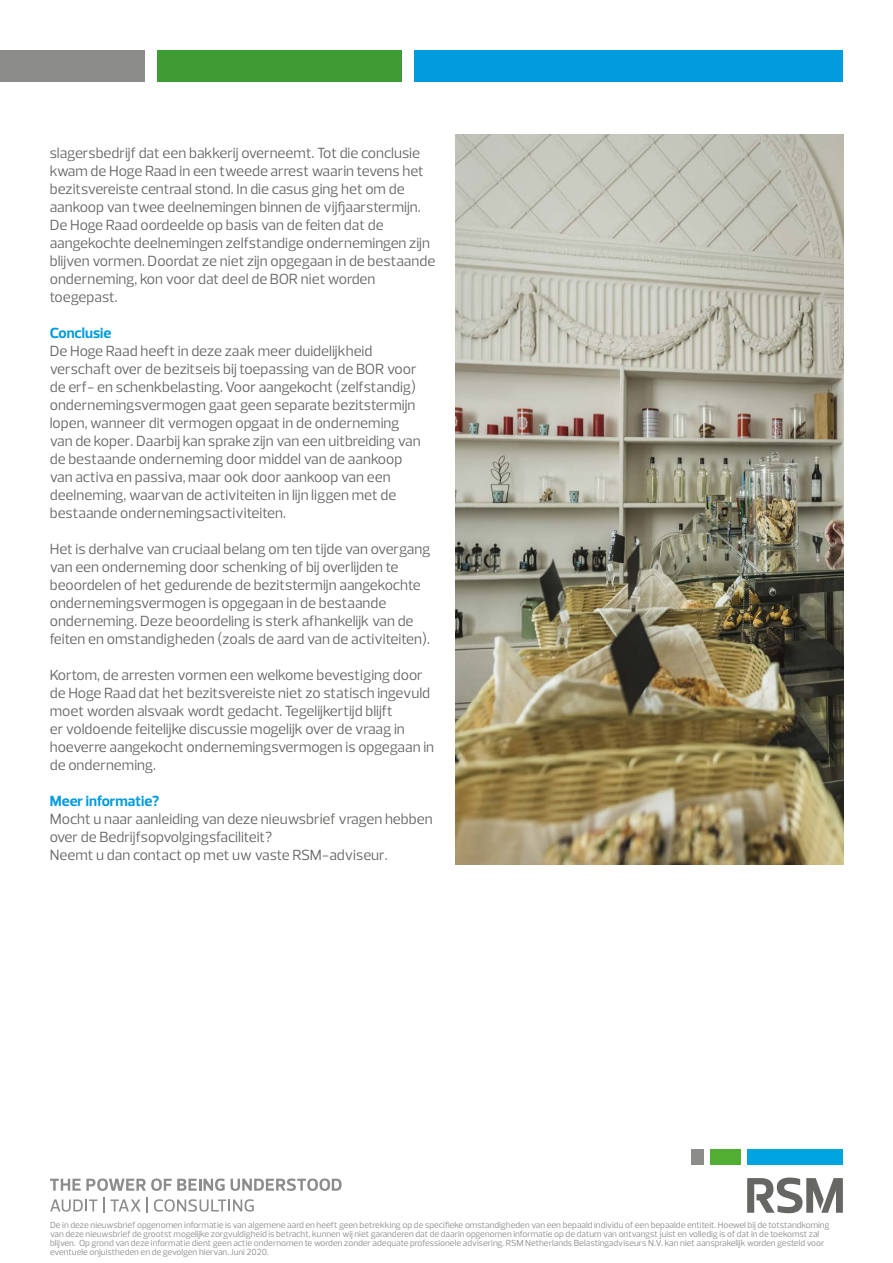
<style>
.page{position:relative;width:893px;height:1263px;background:#fff}
.page>*{position:absolute;margin:0;border:0;box-sizing:border-box;transform-origin:0 0}
.t1{font:15px/18px "Prelo";color:#666665}
.t2{font:700 15px "Prelo";color:#009cde}
.t3{font:9px/9px "Prelo";color:#8c8c8b}
</style>
<div class="page">
<div style="left:157px;top:50px;width:245px;height:32px;background:#3f9c35"></div>
<div style="left:414px;top:50px;width:429px;height:32px;background:#009cde"></div>
<div style="left:0;top:50px;width:144px;height:32px;background:#8c8c8b"></div>
<svg style="left:50px;top:1199px;width:47px;height:12px"></svg>
<svg style="left:103px;top:1198px;width:1px;height:15px"></svg>
<svg style="left:110px;top:1199px;width:31px;height:12px"></svg>
<svg style="left:147px;top:1198px;width:1px;height:15px"></svg>
<svg style="left:154px;top:1199px;width:100px;height:12px"></svg>
<svg style="left:50px;top:1178px;width:175px;height:13px"></svg>
<svg style="left:231px;top:1178px;width:111px;height:13px"></svg>
<div style="left:747px;top:1149px;width:96px;height:16px;background:#00a5df"></div>
<div style="left:691px;top:1149px;width:12px;height:16px;background:#8c8c8b"></div>
<div style="left:710px;top:1149px;width:30px;height:16px;background:#52ae32"></div>
<svg style="left:747px;top:1177px;width:96px;height:36px"></svg>
<img style="left:456px;top:134px;width:388px;height:731px">
<p class="t1" style="left:50px;top:144px;width:387px">slagersbedrijf dat een bakkerij overneemt. Tot die conclusie kwam de Hoge Raad in een tweede arrest waarin tevens het bezitsvereiste centraal stond. In die casus ging het om de aankoop van twee deelnemingen binnen de vijfjaarstermijn.<br>De Hoge Raad oordeelde op basis van de feiten dat de aangekochte deelnemingen zelfstandige ondernemingen zijn blijven vormen. Doordat ze niet zijn opgegaan in de bestaande onderneming, kon voor dat deel de BOR niet worden toegepast.</p>
<p class="t2" style="left:50px;top:324px;width:63px">Conclusie</p>
<p class="t1" style="left:50px;top:342px;width:372px">De Hoge Raad heeft in deze zaak meer duidelijkheid verschaft over de bezitseis bij toepassing van de BOR voor de erf- en schenkbelasting. Voor aangekocht (zelfstandig) ondernemingsvermogen gaat geen separate bezitstermijn lopen, wanneer dit vermogen opgaat in de onderneming van de koper. Daarbij kan sprake zijn van een uitbreiding van de bestaande onderneming door middel van de aankoop van activa en passiva, maar ook door aankoop van een deelneming, waarvan de activiteiten in lijn liggen met de bestaande ondernemingsactiviteiten.</p>
<p class="t1" style="left:50px;top:540px;width:382px">Het is derhalve van cruciaal belang om ten tijde van overgang van een onderneming door schenking of bij overlijden te beoordelen of het gedurende de bezitstermijn aangekochte ondernemingsvermogen is opgegaan in de bestaande onderneming. Deze beoordeling is sterk afhankelijk van de feiten en omstandigheden (zoals de aard van de activiteiten).</p>
<p class="t1" style="left:50px;top:666px;width:386px">Kortom, de arresten vormen een welkome bevestiging door de Hoge Raad dat het bezitsvereiste niet zo statisch ingevuld moet worden alsvaak wordt gedacht. Tegelijkertijd blijft<br>er voldoende feitelijke discussie mogelijk over de vraag in hoeverre aangekocht ondernemingsvermogen is opgegaan in de onderneming.</p>
<p class="t2" style="left:50px;top:792px;width:111px">Meer informatie?</p>
<p class="t1" style="left:50px;top:810px;width:384px">Mocht u naar aanleiding van deze nieuwsbrief vragen hebben over de Bedrijfsopvolgingsfaciliteit?<br>Neemt u dan contact op met uw vaste RSM-adviseur.</p>
<p class="t3" style="left:50px;top:1220px;width:781px">De in deze nieuwsbrief opgenomen informatie is van algemene aard en heeft geen betrekking op de specifieke omstandigheden van een bepaald individu of een bepaalde entiteit. Hoewel bij de totstandkoming van deze nieuwsbrief de grootst mogelijke zorgvuldigheid is betracht, kunnen wij niet garanderen dat de daarin opgenomen informatie op de datum van ontvangst juist en volledig is of dat in de toekomst zal blijven. Op grond van deze informatie dient geen actie ondernomen te worden zonder adequate professionele advisering. RSM Netherlands Belastingadviseurs N.V. kan niet aansprakelijk worden gesteld voor eventuele onjuistheden en de gevolgen hiervan. Juni 2020.</p>
</div>
